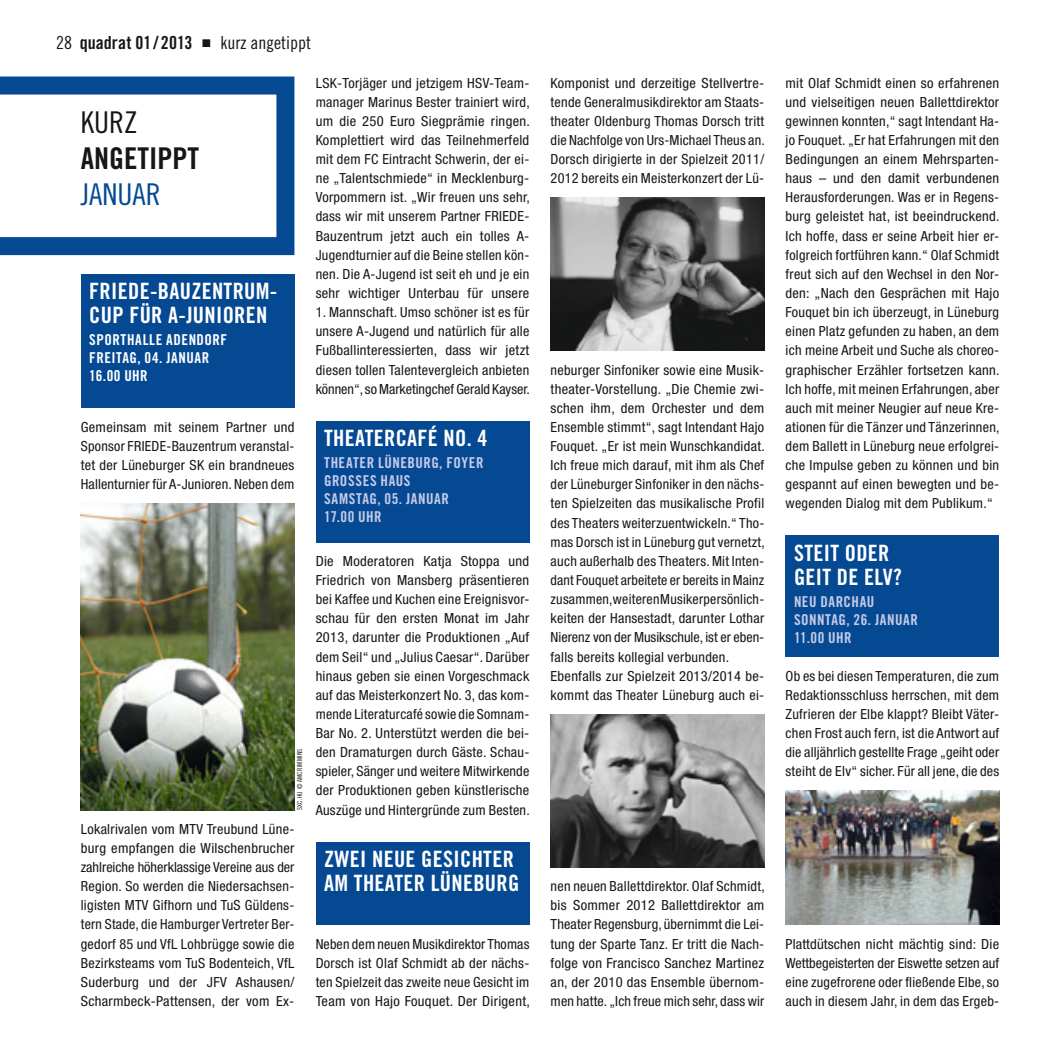
<style>
.page{position:relative;width:1063px;height:1063px;background:#fff}
.page>*{position:absolute;margin:0;border:0;box-sizing:border-box;transform-origin:0 0}
.t1{font:30px "Trade Gothic LT Std Bd Cn 20";color:#151616}
.t2{font:30px "Trade Gothic LT Std Cn 18";color:#054993}
.t3{font:30px "Trade Gothic LT Std Cn 18";color:#151616}
.t4{font:22.5px/24px "Trade Gothic LT Std Bd Cn 20";letter-spacing:.015em;color:#fff}
.t5{font:18px "Trade Gothic LT Std Bd Cn 20";color:#151616}
.t6{font:18px "Trade Gothic LT Std Cn 18";color:#151616}
.t7{font:15px/18px "Trade Gothic LT Std Bd Cn 20";letter-spacing:.035em;color:#c5cae8}
.t8{font:15px/18px "Trade Gothic LT Std Bd Cn 20";letter-spacing:.035em;color:#fff}
.t9{font:condensed 13.95px/19.2px "Helvetica Neue";letter-spacing:.02em;color:#151616;text-align:justify}
.t10{font:condensed 13.95px/19.2px "Helvetica Neue";letter-spacing:.02em;color:#151616;text-align:justify;scale:1.04 1}
.t11{font:6.75px "Trade Gothic LT Std Cn 18";letter-spacing:.03em;color:#151616}
.s1{font-family:"Trade Gothic LT Std Cn 18"}
</style>
<div class="page">
<div style="left:81px;top:274px;width:213px;height:134px;background:#054993"></div>
<svg style="left:0;top:77px;width:294px;height:178px"></svg>
<img style="left:81px;top:504px;width:213px;height:306px">
<div style="left:316px;top:421px;width:213px;height:121px;background:#054993"></div>
<div style="left:316px;top:842px;width:213px;height:83px;background:#054993"></div>
<img style="left:551px;top:198px;width:213px;height:153px">
<img style="left:551px;top:714px;width:213px;height:153px">
<img style="left:786px;top:791px;width:213px;height:134px">
<div style="left:786px;top:536px;width:213px;height:121px;background:#054993"></div>
<p class="t5" style="left:56px;top:36px;width:138px"><span class="s1">28</span> quadrat 01 / 2013</p>
<p class="t6" style="left:220px;top:36px;width:92px">kurz angetippt</p>
<h1 class="t3" style="left:81px;top:111px;width:58px">KURZ</h1>
<h1 class="t1" style="left:81px;top:147px;width:120px">ANGETIPPT</h1>
<h1 class="t2" style="left:81px;top:183px;width:81px">JANUAR</h1>
<h2 class="t4" style="left:89px;top:281px;width:190px">FRIEDE-BAUZENTRUM-<br>CUP FÜR A-JUNIOREN</h2>
<p class="t8" style="left:89px;top:332px;width:139px">SPORTHALLE ADENDORF<br>FREITAG, 04. JANUAR<br>16.00 UHR</p>
<p class="t10" style="left:81px;top:419px;width:207px">Gemeinsam mit seinem Partner und Sponsor FRIEDE-Bauzentrum veranstal&shy;tet der Lüneburger SK ein brandneues Hallenturnier für A-Junioren. Neben dem</p>
<p class="t9" style="left:316px;top:74px;width:216px">LSK- Torjäger und jetzigem HSV-Team&shy;manager Marinus Bester trainiert wird, um die 250 Euro Siegprämie ringen.<br>Komplettiert wird das Teilnehmerfeld mit dem FC Eintracht Schwerin, der ei&shy;ne „Talentschmiede“ in Mecklenburg-Vorpommern ist. „Wir freuen uns sehr, dass wir mit unserem Partner FRIEDE-Bauzentrum jetzt auch ein tolles A-Jugendturnier auf die Beine stellen kön&shy;nen. Die A-Jugend ist seit eh und je ein sehr wichtiger Unterbau für unsere</p>
<p class="t9" style="left:316px;top:304px;width:216px">1. Mannschaft. Umso schöner ist es für unsere A-Jugend und natürlich für alle Fußballinteressierten, dass wir jetzt diesen tollen Talentevergleich anbieten können“, so Marketingchef Gerald Kayser.</p>
<h2 class="t4" style="left:324px;top:428px;width:165px">THEATERCAFÉ NO. 4</h2>
<p class="t7" style="left:324px;top:455px;width:161px">THEATER LÜNEBURG, FOYER<br>GROSSES HAUS<br>SAMSTAG, 05. JANUAR<br>17.00 UHR</p>
<p class="t11" style="left:297px;top:810px;width:63px;rotate:-90deg">SXC.HU © AMCRIMMINS</p>
<p class="t9" style="left:81px;top:820px;width:215px">Lokalrivalen vom MTV Treubund Lüne&shy;burg empfangen die Wilschenbrucher zahlreiche höherklassige Vereine aus der Region. So werden die Niedersachsen&shy;ligisten MTV Gifhorn und TuS Güldens&shy;tern Stade, die Hamburger Vertreter Ber&shy;gedorf 85 und VfL Lohbrügge sowie die Bezirksteams vom TuS Bodenteich, VfL Suderburg und der JFV Ashausen/ Scharmbeck-Pattensen, der vom Ex-</p>
<p class="t10" style="left:316px;top:553px;width:207px">Die Moderatoren Katja Stoppa und Friedrich von Mansberg präsentieren bei Kaffee und Kuchen eine Ereignisvor&shy;schau für den ersten Monat im Jahr 2013, darunter die Produktionen „Auf dem Seil“ und „Julius Caesar“. Darüber hinaus geben sie einen Vorgeschmack auf das Meisterkonzert No. 3, das kom&shy;mende Literaturcafé sowie die Somnam-Bar No. 2. Unterstützt werden die bei&shy;den Dramaturgen durch Gäste. Schau&shy;spieler, Sänger und weitere Mitwirkende der Produktionen geben künstlerische Auszüge und Hintergründe zum Besten.</p>
<h2 class="t4" style="left:324px;top:848px;width:197px">ZWEI NEUE GESICHTER<br>AM THEATER LÜNEBURG</h2>
<p class="t9" style="left:316px;top:935px;width:216px">Neben dem neuen Musikdirektor Thomas Dorsch ist Olaf Schmidt ab der nächs&shy;ten Spielzeit das zweite neue Gesicht im Team von Hajo Fouquet. Der Dirigent,</p>
<p class="t10" style="left:551px;top:74px;width:207px">Komponist und derzeitige Stellvertre&shy;tende Generalmusikdirektor am Staats&shy;theater Oldenburg Thomas Dorsch tritt die Nachfolge von Urs-Michael Theus an.<br>Dorsch dirigierte in der Spielzeit 2011/ 2012 bereits ein Meisterkonzert der Lü-</p>
<p class="t9" style="left:551px;top:361px;width:216px;text-align:left">neburger Sinfoniker sowie eine Musik&shy;theater-Vorstellung. „Die Chemie zwi&shy;schen ihm, dem Orchester und dem Ensemble stimmt“, sagt Intendant Hajo Fouquet. „Er ist mein Wunschkandidat.<br>Ich freue mich darauf, mit ihm als Chef der Lüneburger Sinfoniker in den nächs&shy;ten Spielzeiten das musikalische Profil des Theaters weiterzuentwickeln.“ Tho&shy;mas Dorsch ist in Lüneburg gut vernetzt, auch außerhalb des Theaters. Mit Inten&shy;dant Fouquet arbeitete er bereits in Mainz zusammen, weiteren Musikerpersönlich&shy;keiten der Hansestadt, darunter Lothar Nierenz von der Musikschule, ist er eben&shy;falls bereits kollegial verbunden.<br>Ebenfalls zur Spielzeit 2013/2014 be&shy;kommt das Theater Lüneburg auch ei-</p>
<p class="t10" style="left:786px;top:74px;width:207px">mit Olaf Schmidt einen so erfahrenen und vielseitigen neuen Ballettdirektor gewinnen konnten,“ sagt Intendant Ha&shy;jo Fouquet. „Er hat Erfahrungen mit den Bedingungen an einem Mehrsparten&shy;haus – und den damit verbundenen Herausforderungen. Was er in Regens&shy;burg geleistet hat, ist beeindruckend.<br>Ich hoffe, dass er seine Arbeit hier er&shy;folgreich fortführen kann.“ Olaf Schmidt freut sich auf den Wechsel in den Nor&shy;den: „Nach den Gesprächen mit Hajo Fouquet bin ich überzeugt, in Lüneburg einen Platz gefunden zu haben, an dem ich meine Arbeit und Suche als choreo&shy;graphischer Erzähler fortsetzen kann.<br>Ich hoffe, mit meinen Erfahrungen, aber auch mit meiner Neugier auf neue Kre&shy;ationen für die Tänzer und Tänzerinnen, dem Ballett in Lüneburg neue erfolgrei&shy;che Impulse geben zu können und bin gespannt auf einen bewegten und be&shy;wegenden Dialog mit dem Publikum.“</p>
<h2 class="t4" style="left:794px;top:542px;width:109px">STEIT ODER<br>GEIT DE ELV?</h2>
<p class="t7" style="left:794px;top:594px;width:125px">NEU DARCHAU<br>SONNTAG, 26. JANUAR<br>11.00 UHR</p>
<p class="t9" style="left:786px;top:667px;width:215px">Ob es bei diesen Temperaturen, die zum Redaktionsschluss herrschen, mit dem Zufrieren der Elbe klappt? Bleibt Väter&shy;chen Frost auch fern, ist die Antwort auf die alljährlich gestellte Frage „geiht oder steiht de Elv“ sicher. Für all jene, die des</p>
<p class="t9" style="left:551px;top:878px;width:216px">nen neuen Ballettdirektor. Olaf Schmidt, bis Sommer 2012 Ballettdirektor am Theater Regensburg, übernimmt die Lei&shy;tung der Sparte Tanz. Er tritt die Nach&shy;folge von Francisco Sanchez Martinez an, der 2010 das Ensemble übernom&shy;men hatte. „Ich freue mich sehr, dass wir</p>
<p class="t10" style="left:786px;top:935px;width:207px">Plattdütschen nicht mächtig sind: Die Wettbegeisterten der Eiswette setzen auf eine zugefro rene oder fließende Elbe, so auch in diesem Jahr, in dem das Ergeb-</p>
</div>
